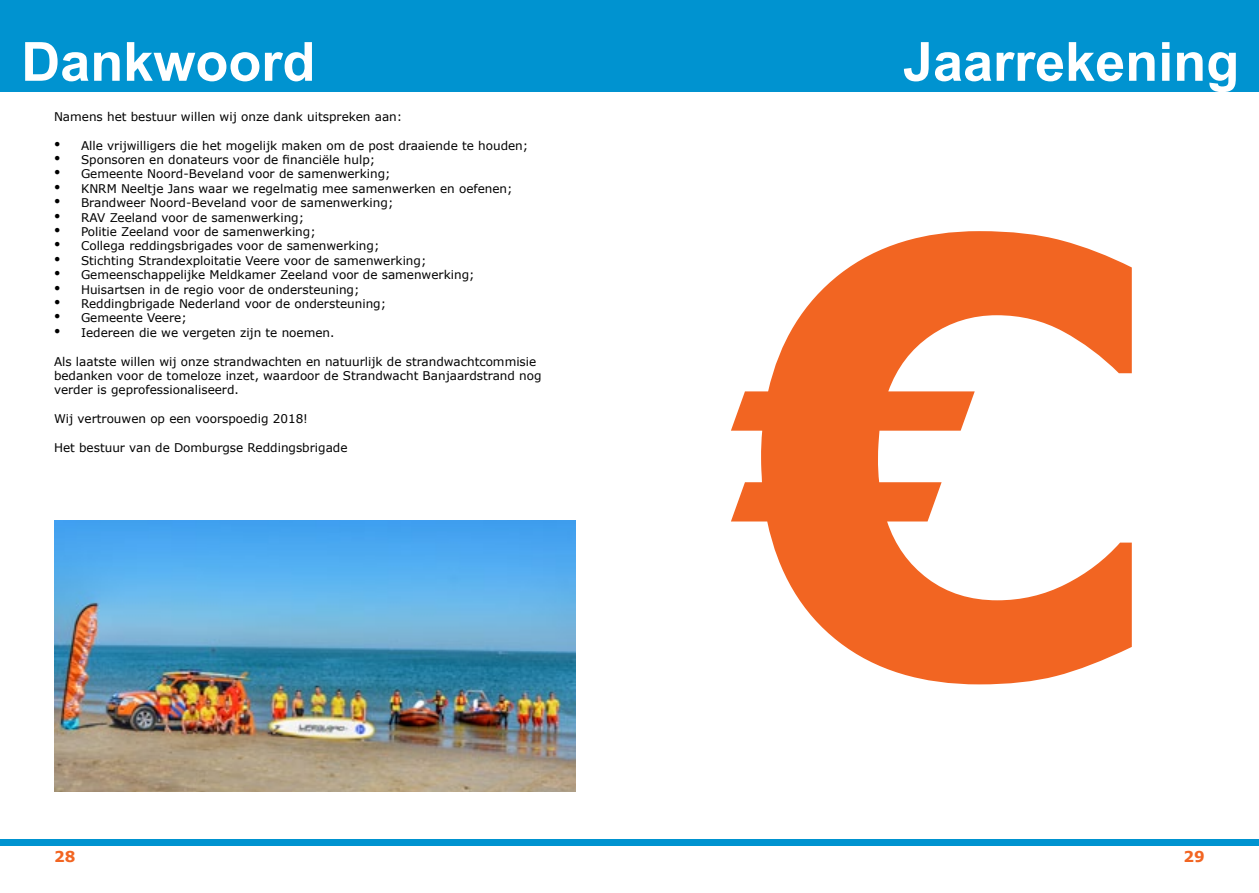
<style>
.page{position:relative;width:1259px;height:893px;background:#fff}
.page>*{position:absolute;margin:0;border:0;box-sizing:border-box;transform-origin:0 0}
.t1{font:700 600px "Verdana";color:#f26522}
.t2{font:700 54px "Arial";color:#fff}
.t3{font:700 15px "Verdana";color:#f26522}
.t4{font:12px/14.4px "Verdana";color:#000}
.s1{font-family:"Times New Roman";font-size:18px}
</style>
<div class="page">
<div style="left:0;top:839px;width:1259px;height:6px;background:#0093d0"></div>
<div style="left:0;top:0;width:629px;height:91px;background:#0093d0"></div>
<img style="left:54px;top:521px;width:521px;height:271px">
<div style="left:608px;top:0;width:651px;height:91px;background:#0093d0"></div>
<h2 class="t2" style="left:21px;top:26px;width:296px">Dankwoord</h2>
<p class="t4" style="left:54px;top:109px;width:350px">Namens het bestuur willen wij onze dank uitspreken aan:</p>
<p class="t4" style="left:54px;top:138px;width:476px"><span class="s1">•</span> Alle vrijwilligers die het mogelijk maken om de post draaiende te houden;</p>
<p class="t4" style="left:54px;top:153px;width:323px"><span class="s1">•</span> Sponsoren en donateurs voor de financiële hulp;</p>
<p class="t4" style="left:54px;top:167px;width:338px"><span class="s1">•</span> Gemeente Noord-Beveland voor de samenwerking;</p>
<p class="t4" style="left:54px;top:181px;width:460px"><span class="s1">•</span> KNRM Neeltje Jans waar we regelmatig mee samenwerken en oefenen;</p>
<p class="t4" style="left:54px;top:196px;width:341px"><span class="s1">•</span> Brandweer Noord-Beveland voor de samenwerking;</p>
<p class="t4" style="left:54px;top:210px;width:252px"><span class="s1">•</span> RAV Zeeland voor de samenwerking;</p>
<p class="t4" style="left:54px;top:225px;width:263px"><span class="s1">•</span> Politie Zeeland voor de samenwerking;</p>
<p class="t4" style="left:54px;top:239px;width:327px"><span class="s1">•</span> Collega reddingsbrigades voor de samenwerking;</p>
<p class="t4" style="left:54px;top:253px;width:374px"><span class="s1">•</span> Stichting Strandexploitatie Veere voor de samenwerking;</p>
<p class="t4" style="left:54px;top:268px;width:422px"><span class="s1">•</span> Gemeenschappelijke Meldkamer Zeeland voor de samenwerking;</p>
<p class="t4" style="left:54px;top:282px;width:307px"><span class="s1">•</span> Huisartsen in de regio voor de ondersteuning;</p>
<p class="t4" style="left:54px;top:297px;width:334px"><span class="s1">•</span> Reddingbrigade Nederland voor de ondersteuning;</p>
<p class="t4" style="left:54px;top:311px;width:134px"><span class="s1">•</span> Gemeente Veere;</p>
<p class="t4" style="left:54px;top:325px;width:282px"><span class="s1">•</span> Iedereen die we vergeten zijn te noemen.</p>
<p class="t4" style="left:54px;top:354px;width:489px">Als laatste willen wij onze strandwachten en natuurlijk de strandwachtcommisie bedanken voor de tomeloze inzet, waardoor de Strandwacht Banjaardstrand nog verder is geprofessionaliseerd.</p>
<p class="t4" style="left:54px;top:412px;width:255px">Wij vertrouwen op een voorspoedig 2018!</p>
<p class="t4" style="left:54px;top:441px;width:295px">Het bestuur van de Domburgse Reddingsbrigade</p>
<p class="t3" style="left:54px;top:847px;width:23px">28</p>
<h2 class="t2" style="left:903px;top:26px;width:338px">Jaarrekening</h2>
<h2 class="t2" style="left:1129px;top:26px;width:112px">T tle</h2>
<h1 class="t1" style="left:731px;top:67px;width:428px">€</h1>
<p class="t3" style="left:1183px;top:847px;width:23px">29</p>
</div>
